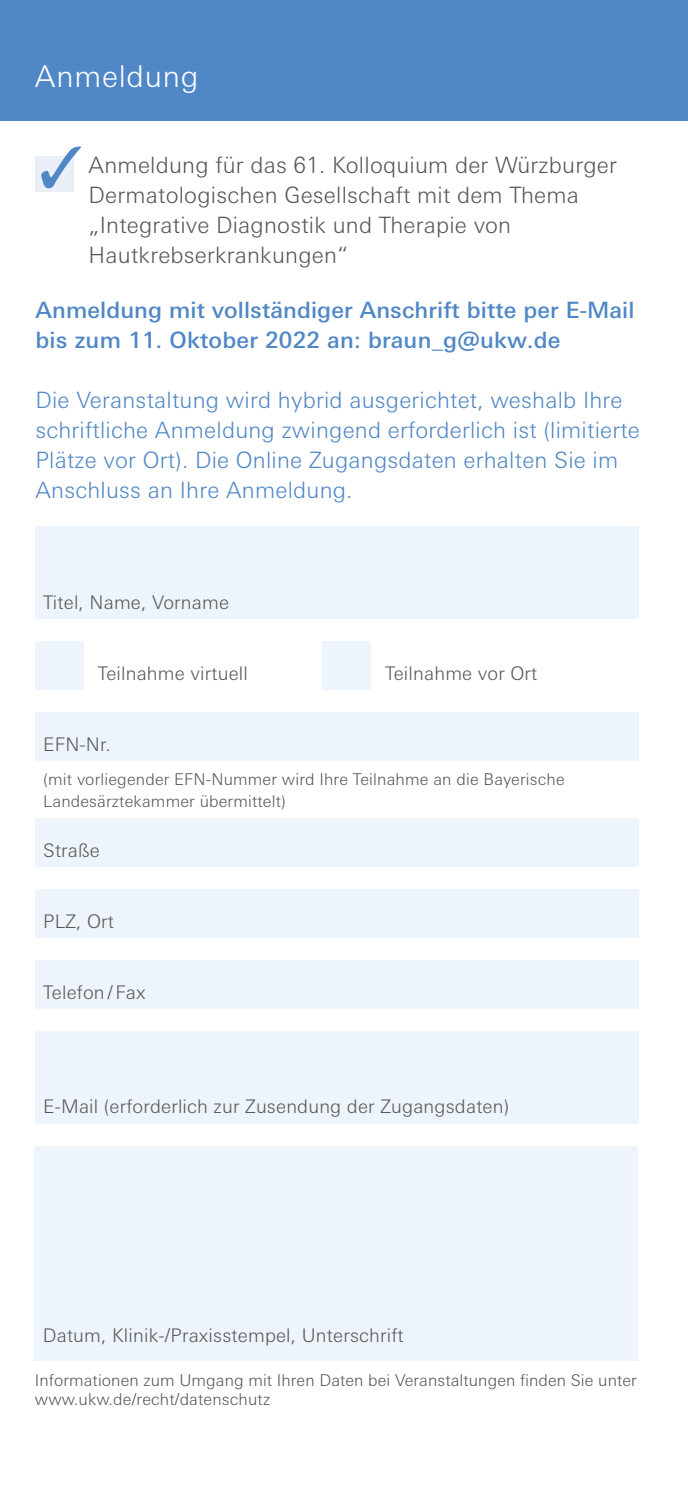
<style>
.page{position:relative;width:688px;height:1489px;background:#fff}
.page>*{position:absolute;margin:0;border:0;box-sizing:border-box;transform-origin:0 0}
.t1{font:300 30px "Univers Next Pro";letter-spacing:.025em;color:#fff}
.t2{font:300 22.5px/30px "Univers Next Pro";letter-spacing:.01em;color:#5087c6}
.t3{font:300 22.5px/30px "Univers Next Pro";letter-spacing:.01em;color:#575756}
.t4{font:500 22.5px/30px "Univers Next Pro";letter-spacing:.005em;color:#5087c6}
.t5{font:300 18.75px "Univers Next Pro";letter-spacing:.01em;color:#575756}
.t6{font:300 16.25px/22.5px "Univers Next Pro";letter-spacing:.01em;color:#575756}
</style>
<div class="page">
<div style="left:0;top:0;width:687px;height:120px;background:#5087c6"></div>
<div style="left:35px;top:156px;width:39px;height:36px;background:#e9eef9"></div>
<div style="left:35px;top:526px;width:603px;height:92px;background:#eef4fb"></div>
<div style="left:35px;top:641px;width:48px;height:48px;background:#eef4fb"></div>
<div style="left:322px;top:641px;width:49px;height:48px;background:#eef4fb"></div>
<div style="left:35px;top:712px;width:603px;height:48px;background:#eef4fb"></div>
<div style="left:35px;top:818px;width:603px;height:48px;background:#eef4fb"></div>
<div style="left:35px;top:889px;width:603px;height:48px;background:#eef4fb"></div>
<div style="left:35px;top:960px;width:603px;height:48px;background:#eef4fb"></div>
<div style="left:35px;top:1031px;width:603px;height:92px;background:#eef4fb"></div>
<div style="left:35px;top:1145px;width:602px;height:215px;background:#eef4fb"></div>
<h1 class="t1" style="left:35px;top:58px;width:165px">Anmeldung</h1>
<h2 class="t3" style="left:89px;top:149px;width:529px">Anmeldung für das 61. Kolloquium der Würzburger Dermatologischen Gesellschaft mit dem Thema „Integrative Diagnostik und Therapie von Hautkrebserkrankungen“</h2>
<h2 class="t4" style="left:35px;top:294px;width:600px">Anmeldung mit vollständiger Anschrift bitte per E-Mail bis zum 11. Oktober 2022 an: braun_g@ukw.de</h2>
<h2 class="t2" style="left:35px;top:384px;width:605px">Die Veranstaltung wird hybrid ausgerichtet, weshalb Ihre schriftliche Anmeldung zwingend erforderlich ist (limitierte Plätze vor Ort). Die Online Zugangsdaten erhalten Sie im Anschluss an Ihre Anmeldung.</h2>
<p class="t5" style="left:43px;top:591px;width:187px">Titel, Name, Vorname</p>
<p class="t5" style="left:98px;top:662px;width:152px">Teilnahme virtuell</p>
<p class="t5" style="left:385px;top:662px;width:154px">Teilnahme vor Ort</p>
<p class="t5" style="left:43px;top:733px;width:69px">EFN-Nr.</p>
<p class="t6" style="left:43px;top:767px;width:522px">(mit vorliegender EFN-Nummer wird Ihre Teilnahme an die Bayerische<br>Landesärztekammer übermittelt)</p>
<p class="t5" style="left:43px;top:839px;width:58px">Straße</p>
<p class="t5" style="left:43px;top:910px;width:72px">PLZ, Ort</p>
<p class="t5" style="left:43px;top:981px;width:104px">Telefon / Fax</p>
<p class="t5" style="left:43px;top:1095px;width:467px">E-Mail (erforderlich zur Zusendung der Zugangsdaten)</p>
<p class="t5" style="left:43px;top:1323px;width:362px">Datum, Klinik-/Praxisstempel, Unterschrift</p>
<p class="t6" style="left:35px;top:1369px;width:603px;line-height:19.5px">Informationen zum Umgang mit Ihren Daten bei Veranstaltungen finden Sie unter www.ukw.de/recht/datenschutz</p>
</div>
